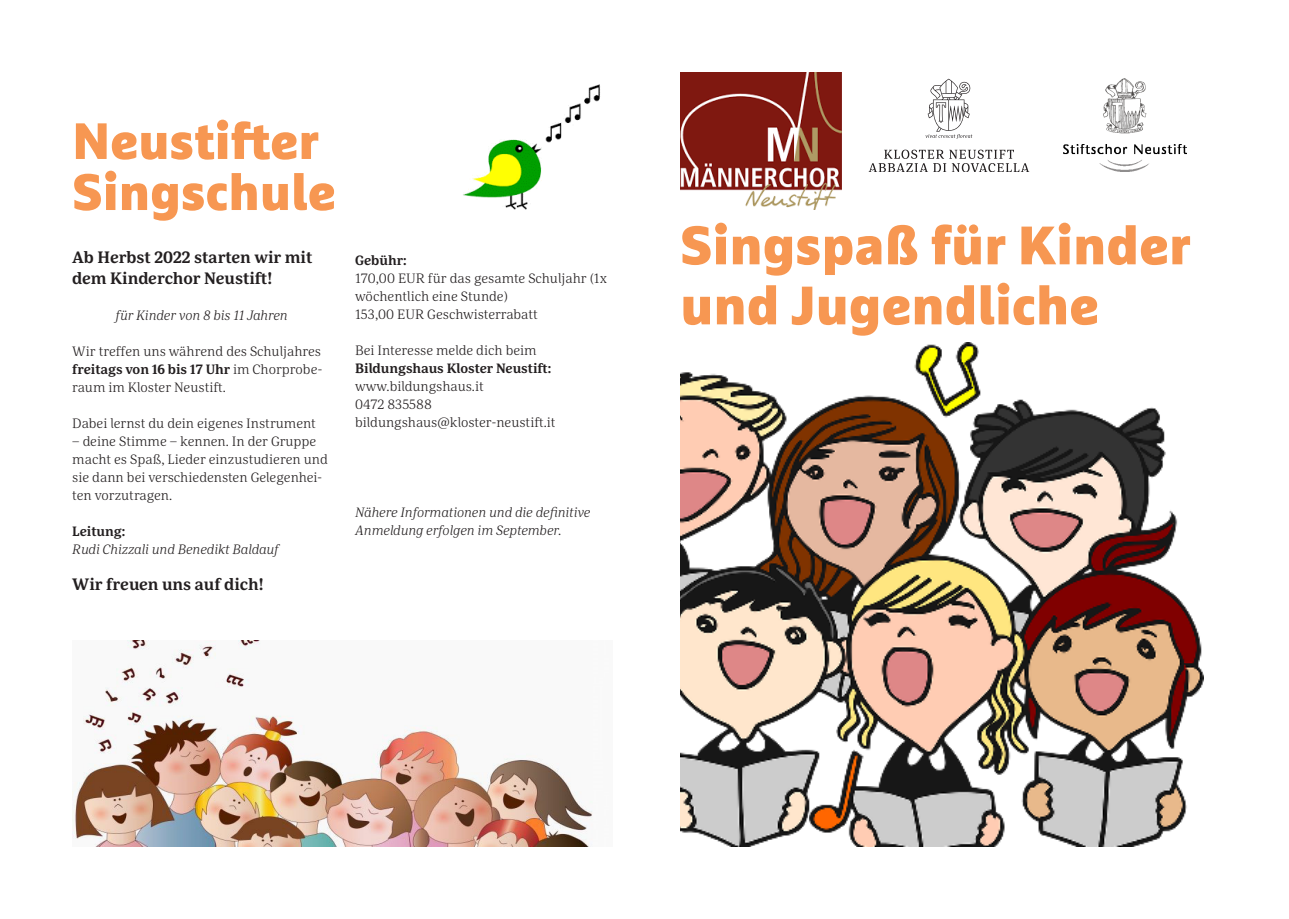
<style>
.page{position:relative;width:1289px;height:919px;background:#fff}
.page>*{position:absolute;margin:0;border:0;box-sizing:border-box;transform-origin:0 0}
.t1{font:900 54px/60px "Marselis OT";color:#f79752}
.Einf__Abs{font:900 51px/51px "Marselis OT";color:#f79752}
.Fließtext_auf_Weiß{font:700 16.5px/21px "Marselis Serif OT";color:#231f20}
.Fließtext_auf_Weiß-2{font:300 13.5px/18px "Marselis Serif OT";color:#231f20}
.Fließtext_auf_Weiß-3{font:italic 300 13.5px/18px "Marselis Serif OT";color:#231f20}
.Fließtext_auf_Weiß-4{font:700 13.5px "Marselis Serif OT";color:#231f20}
.s1{font-weight:700}
</style>
<div class="page">
<svg style="left:869px;top:150px;width:160px;height:21px"></svg>
<svg style="left:925px;top:79px;width:47px;height:60px"></svg>
<img style="left:680px;top:72px;width:161px;height:137px">
<img style="left:1063px;top:78px;width:123px;height:93px">
<img style="left:680px;top:342px;width:523px;height:504px">
<img style="left:72px;top:640px;width:521px;height:206px">
<img style="left:463px;top:84px;width:137px;height:126px">
<p class="Einf__Abs" style="left:72px;top:115px;width:265px">Neustifter<br>Singschule</p>
<p class="Fließtext_auf_Weiß" style="left:72px;top:247px;width:242px">Ab Herbst 2022 starten wir mit dem Kinderchor Neustift!</p>
<p class="Fließtext_auf_Weiß-3" style="left:115px;top:306px;width:174px">für Kinder von 8 bis 11 Jahren</p>
<p class="Fließtext_auf_Weiß-2" style="left:72px;top:342px;width:251px;text-align:justify">Wir treffen uns während des Schuljahres <span class="s1">freitags von 16 bis 17 Uhr</span> im Chorprobe&shy;raum im Kloster Neustift.</p>
<p class="Fließtext_auf_Weiß-2" style="left:72px;top:414px;width:245px">Dabei lernst du dein eigenes Instrument</p>
<p class="Fließtext_auf_Weiß-2" style="left:72px;top:432px;width:257px">– deine Stimme – kennen. In der Gruppe macht es Spaß, Lieder einzustudieren und sie dann bei verschiedensten Gelegenhei&shy;ten vorzutragen.</p>
<p class="Fließtext_auf_Weiß-4" style="left:72px;top:523px;width:55px">Leitung:</p>
<p class="Fließtext_auf_Weiß-3" style="left:72px;top:540px;width:208px">Rudi Chizzali und Benedikt Baldauf</p>
<p class="Fließtext_auf_Weiß" style="left:72px;top:574px;width:193px">Wir freuen uns auf dich!</p>
<p class="Fließtext_auf_Weiß-4" style="left:355px;top:252px;width:53px">Gebühr:</p>
<p class="Fließtext_auf_Weiß-2" style="left:355px;top:269px;width:253px">170,00 EUR für das gesamte Schuljahr (1x wöchentlich eine Stunde)</p>
<p class="Fließtext_auf_Weiß-2" style="left:355px;top:305px;width:184px">153,00 EUR Geschwisterrabatt</p>
<p class="Fließtext_auf_Weiß-2" style="left:355px;top:341px;width:183px">Bei Interesse melde dich beim</p>
<p class="Fließtext_auf_Weiß-4" style="left:355px;top:360px;width:198px">Bildungshaus Kloster Neustift:</p>
<p class="Fließtext_auf_Weiß-2" style="left:355px;top:377px;width:130px">www.bildungshaus.it</p>
<p class="Fließtext_auf_Weiß-2" style="left:355px;top:395px;width:78px">0472 835588</p>
<p class="Fließtext_auf_Weiß-2" style="left:355px;top:413px;width:202px">bildungshaus@kloster-neustift.it</p>
<p class="Fließtext_auf_Weiß-3" style="left:355px;top:503px;width:237px">Nähere Informationen und die definitive<br>Anmeldung erfolgen im September.</p>
<p class="t1" style="left:680px;top:214px;width:511px">Singspaß für Kinder und Jugendliche</p>
</div>
